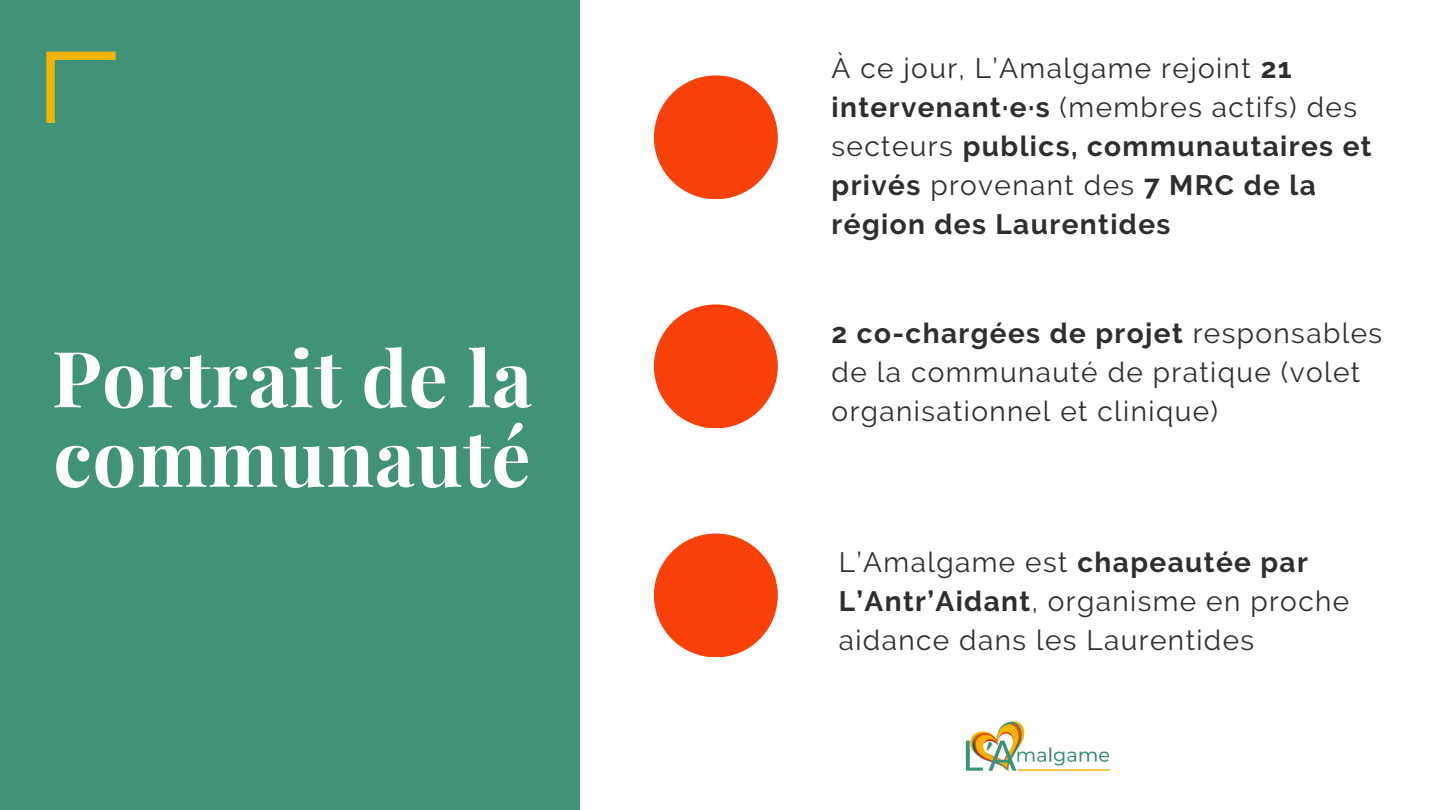
<style>
.page{position:relative;width:1440px;height:810px;background:#fff}
.page>*{position:absolute;margin:0;border:0;box-sizing:border-box;transform-origin:0 0}
.t1{font:700 77.4px/79.5px "Playfair Display";letter-spacing:.01em;color:#fff}
.t2{font:28px/39px "Raleway";letter-spacing:.05em;color:#302e2c}
.t3{font:700 28px/39px "Raleway";letter-spacing:.05em;color:#302e2c}
.s1{font-weight:400}
.s2{font-weight:700}
</style>
<div class="page">
<div style="left:0;top:0;width:580px;height:810px;background:#409278"></div>
<svg style="left:46px;top:52px;width:70px;height:71px"></svg>
<div style="left:654px;top:75px;width:124px;height:124px;background:#f84009;border-radius:50%"></div>
<div style="left:654px;top:304px;width:124px;height:124px;background:#f84009;border-radius:50%"></div>
<div style="left:654px;top:534px;width:124px;height:123px;background:#f84009;border-radius:50%"></div>
<img style="left:965px;top:721px;width:146px;height:51px">
<p class="t1" style="left:52px;top:335px;width:482px">Portrait de la communauté</p>
<p class="t3" style="left:832px;top:49px;width:542px"><span class="s1">À ce jour, L’Amalgame rejoint</span> 21 intervenant·e·s <span class="s1">(membres actifs) des secteurs</span> publics, communautaires et privés <span class="s1">provenant des</span> 7 MRC de la région des Laurentides</p>
<p class="t2" style="left:832px;top:314px;width:552px"><span class="s2">2 co-chargées de projet</span> responsables de la communauté de pratique (volet organisationnel et clinique)</p>
<p class="t2" style="left:839px;top:543px;width:512px">L’Amalgame est <span class="s2">chapeautée par<br>L’Antr’Aidant</span>, organisme en proche aidance dans les Laurentides</p>
</div>
